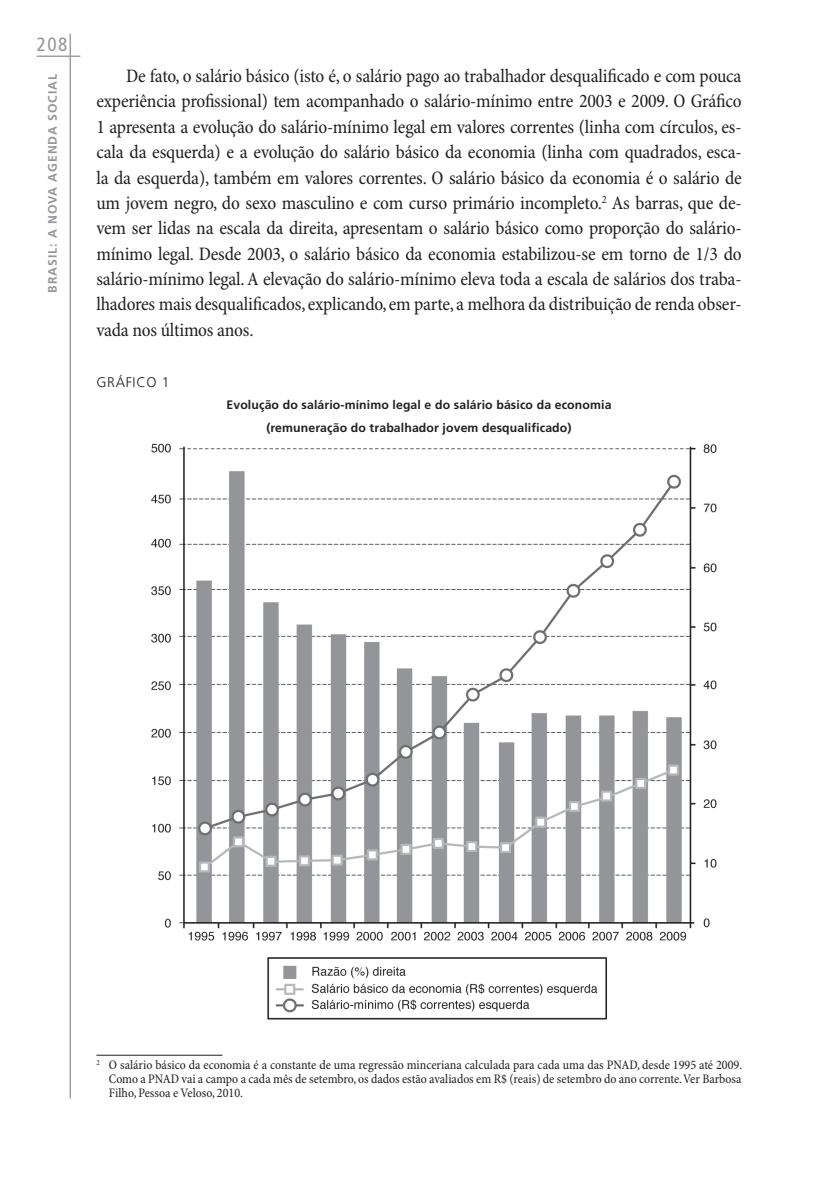
<style>
.page{position:relative;width:838px;height:1185px;background:#fff}
.page>*{position:absolute;margin:0;border:0;box-sizing:border-box;transform-origin:0 0}
.t1{font:condensed 19.25px/25.4px "Minion Pro";letter-spacing:-.01em;color:#231f20;text-align:justify}
.t2{font:condensed 19.25px "Frutiger";color:#939598}
.t3{font:300 14px "Frutiger";letter-spacing:.05em;color:#231f20}
.t4{font:condensed 13.12px/14px "Minion Pro";color:#231f20;text-align:justify}
.t5{font:700 12.25px/22.8px "Frutiger";letter-spacing:.01em;color:#231f20;text-align:center}
.t6{font:700 12.25px "Frutiger";color:#939598}
</style>
<div class="page">
<hr style="left:70px;top:34px;width:1px;height:1064px;background:#939598">
<hr style="left:37px;top:56px;width:43px;height:1px;background:#939598">
<img style="left:151px;top:444px;width:565px;height:576px">
<hr style="left:96px;top:1055px;width:126px;height:1px;background:#231f20">
<p class="t2" style="left:37px;top:33px;width:32px">208</p>
<p class="t6" style="left:45px;top:293px;width:219px;rotate:-90deg">brasil: a novaagendasocial</p>
<p class="t1" style="left:96px;top:64px;width:646px;text-indent:30px">De fato, o salário básico (isto é, o salário pago ao trabalhador desqualificado e com pouca experiência profissional) tem acompanhado o salário-mínimo entre 2003 e 2009. O Gráfico 1 apresenta a evolução do salário-mínimo legal em valores correntes (linha com círculos, es&shy;cala da esquerda) e a evolução do salário básico da economia (linha com quadrados, esca&shy;la da esquerda), também em valores correntes. O salário básico da economia é o salário de um jovem negro, do sexo masculino e com curso primário incompleto.<sup>2</sup> As barras, que de&shy;vem ser lidas na escala da direita, apresentam o salário básico como proporção do salário&shy;mínimo legal. Desde 2003, o salário básico da economia estabilizou-se em torno de 1/3 do salário-mínimo legal. A elevação do salário-mínimo eleva toda a escala de salários dos traba&shy;lhadores mais desqualificados, explicando, em parte, a melhora da distribuição de renda obser&shy;vada nos últimos anos.</p>
<p class="t3" style="left:96px;top:374px;width:75px">GRÁFICO 1</p>
<p class="t5" style="left:226px;top:394px;width:386px">Evolução do salário-mínimo legal e do salário básico da economia (remuneração do trabalhador jovem desqualificado)</p>
<p class="t4" style="left:109px;top:1058px;width:634px;text-indent:-13px"><sup>2</sup> O salário básico da economia é a constante de uma regressão minceriana calculada para cada uma das PNAD, desde 1995 até 2009.<br>Como a PNAD vai a campo a cada mês de setembro, os dados estão avaliados em R$ (reais) de setembro do ano corrente. Ver Barbosa Filho, Pessoa e Veloso, 2010.</p>
</div>
